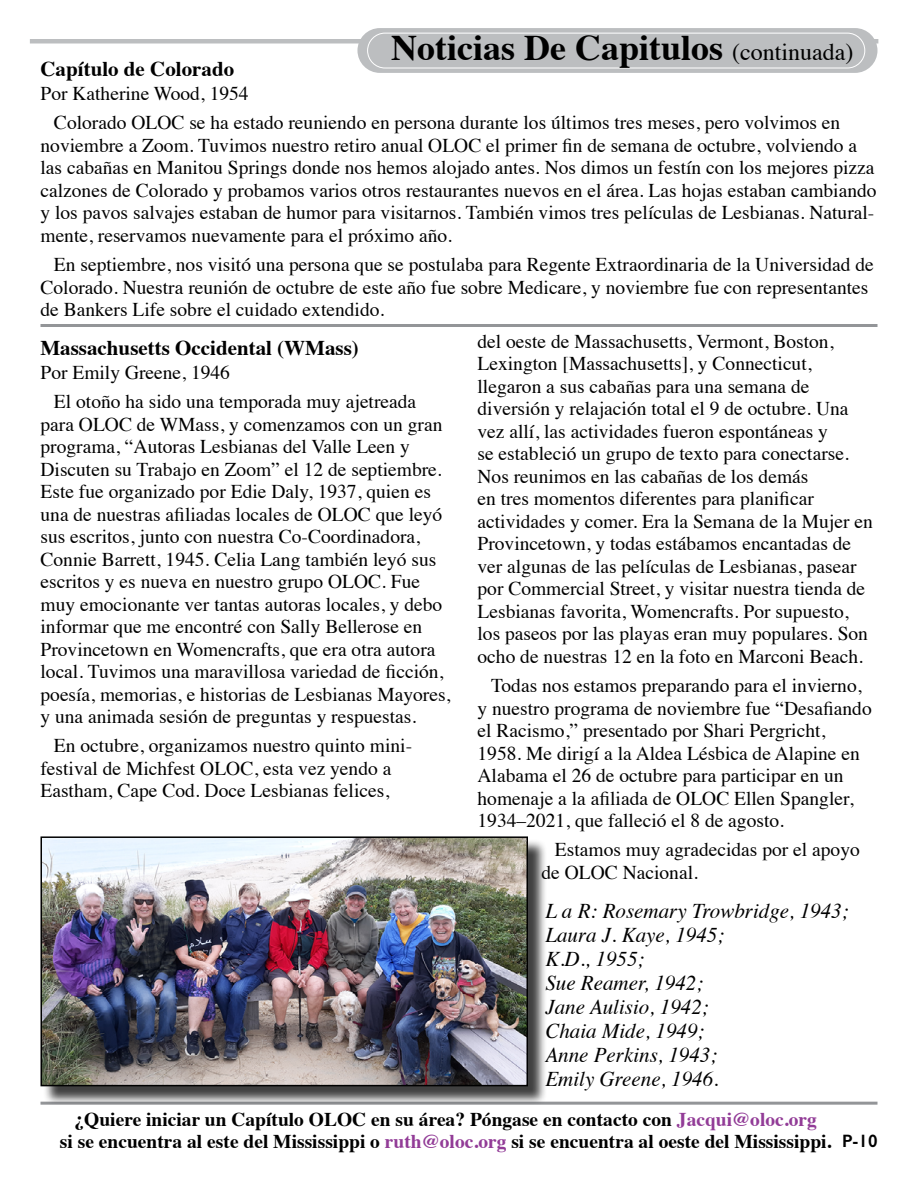
<style>
.page{position:relative;width:918px;height:1188px;background:#fff}
.page>*{position:absolute;margin:0;border:0;box-sizing:border-box;transform-origin:0 0}
.t1{font:700 36px "Times";color:#000}
.t2{font:italic 21px/24px "Times";color:#000}
.t3{font:700 21px "Times";color:#000}
.t4{font:19.5px/22.5px "Times";color:#000}
.t5{font:700 19.5px/22.5px "Times";color:#000;text-align:center}
.t6{font:600 18px "Gill Sans";color:#000}
.s1{font-weight:400;font-size:24px}
.s2{color:#923c97}
</style>
<div class="page">
<hr style="left:40px;top:1102px;width:838px;height:3px;background:#939598">
<hr style="left:40px;top:324px;width:838px;height:3px;background:#939598">
<div style="left:30px;top:39px;width:848px;height:5px;background:#bcbec0"></div>
<div style="left:357px;top:28px;width:520px;height:45px;background:#bcbec0;border-radius:22px"></div>
<div style="left:367px;top:33px;width:498px;height:35px;border:1px solid #fff;border-radius:17px"></div>
<div style="left:42px;top:838px;width:505px;height:267px;background:#000;opacity:.75"></div>
<img style="left:43px;top:839px;width:482px;height:244px">
<div style="left:40px;top:836px;width:488px;height:250px;border:2px solid #000"></div>
<h1 class="t1" style="left:391px;top:13px;width:464px">Noticias De Capitulos <span class="s1">(continuada)</span></h1>
<p class="t3" style="left:40px;top:49px;width:195px">Capítulo de Colorado</p>
<p class="t4" style="left:54px;top:77px;width:788px;line-height:29.2px;text-indent:-13px">Por Katherine Wood, 1954<br>Colorado OLOC se ha estado reuniendo en persona durante los últimos tres meses, pero volvimos en</p>
<p class="t4" style="left:40px;top:132px;width:838px">noviembre a Zoom. Tuvimos nuestro retiro anual OLOC el primer fin de semana de octubre, volviendo a las cabañas en Manitou Springs donde nos hemos alojado antes. Nos dimos un festín con los mejores pizza calzones de Colorado y probamos varios otros restaurantes nuevos en el área. Las hojas estaban cambiando y los pavos salvajes estaban de humor para visitarnos. También vimos tres películas de Lesbianas. Natural&shy;mente, reservamos nuevamente para el próximo año.</p>
<p class="t4" style="left:40px;top:252px;width:835px;text-indent:13px">En septiembre, nos visitó una persona que se postulaba para Regente Extraordinaria de la Universidad de<br>Colorado. Nuestra reunión de octubre de este año fue sobre Medicare, y noviembre fue con representantes de Bankers Life sobre el cuidado extendido.</p>
<p class="t3" style="left:40px;top:328px;width:320px">Massachusetts Occidental (WMass)</p>
<p class="t4" style="left:54px;top:356px;width:364px;line-height:29.2px;text-indent:-13px">Por Emily Greene, 1946<br>El otoño ha sido una temporada muy ajetreada</p>
<p class="t4" style="left:40px;top:411px;width:411px">para OLOC de WMass, y comenzamos con un gran programa, “Autoras Lesbianas del Valle Leen y Discuten su Trabajo en Zoom” el 12 de septiembre.<br>Este fue organizado por Edie Daly, 1937, quien es una de nuestras afiliadas locales de OLOC que leyó sus escritos, junto con nuestra Co-Coordinadora, Connie Barrett, 1945. Celia Lang también leyó sus escritos y es nueva en nuestro grupo OLOC. Fue muy emocionante ver tantas autoras locales, y debo informar que me encontré con Sally Bellerose en Provincetown en Womencrafts, que era otra autora local. Tuvimos una maravillosa variedad de ficción, poesía, memorias, e historias de Lesbianas Mayores, y una animada sesión de preguntas y respuestas.</p>
<p class="t4" style="left:40px;top:733px;width:373px;text-indent:13px">En octubre, organizamos nuestro quinto mini&shy;festival de Michfest OLOC, esta vez yendo a<br>Eastham, Cape Cod. Doce Lesbianas felices,</p>
<p class="t4" style="left:478px;top:328px;width:397px">del oeste de Massachusetts, Vermont, Boston, Lexington [Massachusetts], y Connecticut, llegaron a sus cabañas para una semana de diversión y relajación total el 9 de octubre. Una vez allí, las actividades fueron espontáneas y<br>se estableció un grupo de texto para conectarse.<br>Nos reunimos en las cabañas de los demás<br>en tres momentos diferentes para planificar actividades y comer. Era la Semana de la Mujer en Provincetown, y todas estábamos encantadas de ver algunas de las películas de Lesbianas, pasear por Commercial Street, y visitar nuestra tienda de Lesbianas favorita, Womencrafts. Por supuesto, los paseos por las playas eran muy populares. Son ocho de nuestras 12 en la foto en Marconi Beach.</p>
<p class="t4" style="left:478px;top:673px;width:396px;text-indent:13px">Todas nos estamos preparando para el invierno, y nuestro programa de noviembre fue “Desafiando el Racismo,” presentado por Shari Pergricht, 1958. Me dirigí a la Aldea Lésbica de Alapine en Alabama el 26 de octubre para participar en un homenaje a la afiliada de OLOC Ellen Spangler, 1934–2021, que falleció el 8 de agosto.</p>
<p class="t4" style="left:541px;top:837px;width:320px;text-indent:13px">Estamos muy agradecidas por el apoyo de OLOC Nacional.</p>
<p class="t2" style="left:545px;top:897px;width:305px">L a R: Rosemary Trowbridge, 1943;<br>Laura J. Kaye, 1945;<br>K.D., 1955;<br>Sue Reamer, 1942;<br>Jane Aulisio, 1942;<br>Chaia Mide, 1949;<br>Anne Perkins, 1943;<br>Emily Greene, 1946.</p>
<p class="t5" style="left:60px;top:1106px;width:773px">¿Quiere iniciar un Capítulo OLOC en su área? Póngase en contacto con <span class="s2">Jacqui@oloc.org<br></span>si se encuentra al este del Mississippi o <span class="s2">ruth@oloc.org</span> si se encuentra al oeste del Mississippi.</p>
<p class="t6" style="left:842px;top:1130px;width:37px">P-10</p>
</div>
